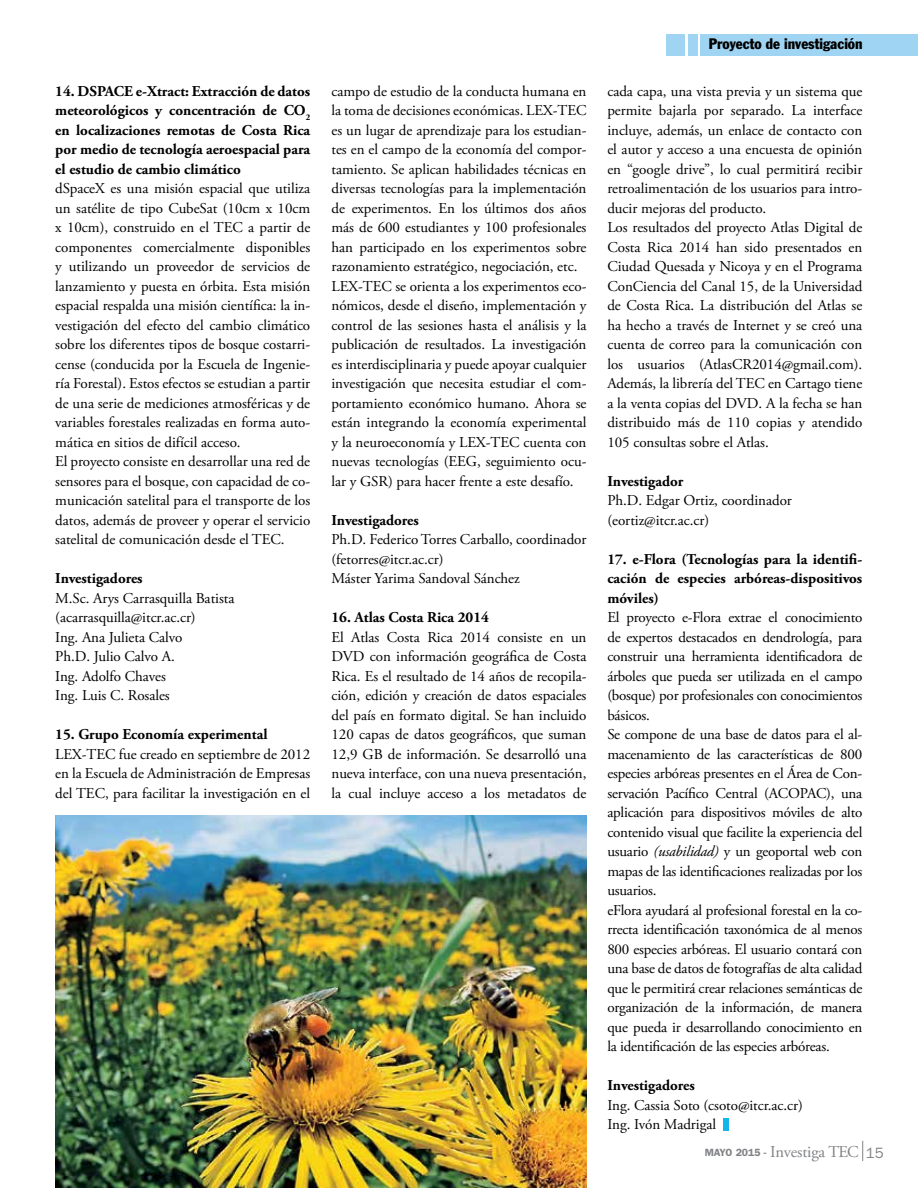
<style>
.page{position:relative;width:918px;height:1188px;background:#fff}
.page>*{position:absolute;margin:0;border:0;box-sizing:border-box;transform-origin:0 0}
.t1{font:16.5px "Adobe Garamond Pro";letter-spacing:-.01em;color:#808285}
.t2{font:15px/19.5px "Adobe Garamond Pro";letter-spacing:-.005em;color:#000}
.t3{font:700 15px/19.5px "Adobe Garamond Pro";color:#000;text-align:justify}
.t4{font:condensed 15px "Franklin Gothic";color:#000}
.s1{font-style:italic}
.s2{font-family:"Franklin Gothic";font-weight:600;font-size:10.5px}
.s3{font-family:"Franklin Gothic";font-size:15px}
</style>
<div class="page">
<svg style="left:862px;top:1141px;width:1px;height:20px"></svg>
<div style="left:701px;top:34px;width:217px;height:21px;background:#9fd5f3"></div>
<div style="left:688px;top:34px;width:10px;height:21px;background:#9fd5f3"></div>
<div style="left:666px;top:34px;width:19px;height:21px;background:#9fd5f3"></div>
<img style="left:55px;top:816px;width:531px;height:372px">
<hr style="left:723px;top:1118px;width:4px;height:13px;background:#13b6ea">
<svg style="left:728px;top:1118px;width:1px;height:13px"></svg>
<p class="t3" style="left:55px;top:82px;width:257px">14. DSPACE e-Xtract: Extracción de datos meteorológicos y concentración de CO<sub>2 </sub>en localizaciones remotas de Costa Rica por medio de tecnología aeroespacial para el estudio de cambio climático</p>
<p class="t2" style="left:55px;top:179px;width:257px">dSpaceX es una misión espacial que utiliza un satélite de tipo CubeSat (10cm x 10cm x 10cm), construido en el TEC a partir de componentes comercialmente disponibles y utilizando un proveedor de servicios de lanzamiento y puesta en órbita. Esta misión espacial respalda una misión científica: la in&shy;vestigación del efecto del cambio climático sobre los diferentes tipos de bosque costarri&shy;cense (conducida por la Escuela de Ingenie&shy;ría Forestal). Estos efectos se estudian a partir de una serie de mediciones atmosféricas y de variables forestales realizadas en forma auto&shy;mática en sitios de difícil acceso.<br>El proyecto consiste en desarrollar una red de sensores para el bosque, con capacidad de co&shy;municación satelital para el transporte de los datos, además de proveer y operar el servicio satelital de comunicación desde el TEC.</p>
<p class="t3" style="left:55px;top:569px;width:89px">Investigadores</p>
<p class="t2" style="left:55px;top:589px;width:181px">M.Sc. Arys Carrasquilla Batista (acarrasquilla@itcr.ac.cr)<br>Ing. Ana Julieta Calvo<br>Ph.D. Julio Calvo A.<br>Ing. Adolfo Chaves<br>Ing. Luis C. Rosales</p>
<p class="t3" style="left:55px;top:725px;width:214px">15. Grupo Economía experimental</p>
<p class="t2" style="left:55px;top:745px;width:256px;text-align:justify">LEX-TEC fue creado en septiembre de 2012 en la Escuela de Administración de Empresas del TEC, para facilitar la investigación en el</p>
<p class="t2" style="left:332px;top:82px;width:257px">campo de estudio de la conducta humana en la toma de decisiones económicas. LEX-TEC es un lugar de aprendizaje para los estudian&shy;tes en el campo de la economía del compor&shy;tamiento. Se aplican habilidades técnicas en diversas tecnologías para la implementación de experimentos. En los últimos dos años más de 600 estudiantes y 100 profesionales han participado en los experimentos sobre razonamiento estratégico, negociación, etc.<br>LEX-TEC se orienta a los experimentos eco&shy;nómicos, desde el diseño, implementación y control de las sesiones hasta el análisis y la publicación de resultados. La investigación es interdisciplinaria y puede apoyar cualquier investigación que necesita estudiar el com&shy;portamiento económico humano. Ahora se están integrando la economía experimental y la neuroeconomía y LEX-TEC cuenta con nuevas tecnologías (EEG, seguimiento ocu&shy;lar y GSR) para hacer frente a este desafío.</p>
<p class="t3" style="left:332px;top:511px;width:89px">Investigadores</p>
<p class="t2" style="left:332px;top:530px;width:256px">Ph.D. Federico Torres Carballo, coordinador (fetorres@itcr.ac.cr)<br>Máster Yarima Sandoval Sánchez</p>
<p class="t3" style="left:332px;top:608px;width:159px">16. Atlas Costa Rica 2014</p>
<p class="t2" style="left:332px;top:628px;width:256px;text-align:justify">El Atlas Costa Rica 2014 consiste en un DVD con información geográfica de Costa Rica. Es el resultado de 14 años de recopila&shy;ción, edición y creación de datos espaciales del país en formato digital. Se han incluido 120 capas de datos geográficos, que suman 12,9 GB de información. Se desarrolló una nueva interface, con una nueva presentación, la cual incluye acceso a los metadatos de</p>
<p class="t4" style="left:709px;top:35px;width:155px">Proyecto de investigación</p>
<p class="t2" style="left:607px;top:82px;width:257px">cada capa, una vista previa y un sistema que permite bajarla por separado. La interface incluye, además, un enlace de contacto con el autor y acceso a una encuesta de opinión en “google drive”, lo cual permitirá recibir retroalimentación de los usuarios para intro&shy;ducir mejoras del producto.<br>Los resultados del proyecto Atlas Digital de Costa Rica 2014 han sido presentados en Ciudad Quesada y Nicoya y en el Programa ConCiencia del Canal 15, de la Universidad de Costa Rica. La distribución del Atlas se ha hecho a través de Internet y se creó una cuenta de correo para la comunicación con los usuarios (AtlasCR2014@gmail.com).<br>Además, la librería del TEC en Cartago tiene a la venta copias del DVD. A la fecha se han distribuido más de 110 copias y atendido 105 consultas sobre el Atlas.</p>
<p class="t3" style="left:607px;top:472px;width:78px">Investigador</p>
<p class="t2" style="left:607px;top:491px;width:186px">Ph.D. Edgar Ortiz, coordinador (eortiz@itcr.ac.cr)</p>
<p class="t3" style="left:607px;top:550px;width:256px">17. e-Flora (Tecnologías para la identifi&shy;cación de especies arbóreas-dispositivos móviles)</p>
<p class="t2" style="left:607px;top:608px;width:257px">El proyecto e-Flora extrae el conocimiento de expertos destacados en dendrología, para construir una herramienta identificadora de árboles que pueda ser utilizada en el campo (bosque) por profesionales con conocimientos básicos.<br>Se compone de una base de datos para el al&shy;macenamiento de las características de 800 especies arbóreas presentes en el Área de Con&shy;servación Pacífico Central (ACOPAC), una aplicación para dispositivos móviles de alto contenido visual que facilite la experiencia del usuario <span class="s1">(usabilidad)</span> y un geoportal web con mapas de las identificaciones realizadas por los usuarios.<br>eFlora ayudará al profesional forestal en la co&shy;rrecta identificación taxonómica de al menos 800 especies arbóreas. El usuario contará con una base de datos de fotografías de alta calidad que le permitirá crear relaciones semánticas de organización de la información, de manera que pueda ir desarrollando conocimiento en la identificación de las especies arbóreas.</p>
<p class="t3" style="left:607px;top:1076px;width:89px">Investigadores</p>
<p class="t2" style="left:607px;top:1096px;width:197px">Ing. Cassia Soto (csoto@itcr.ac.cr)<br>Ing. Ivón Madrigal</p>
<p class="t1" style="left:705px;top:1142px;width:181px"><span class="s2">MAYO 2015 -</span> Investiga TEC <span class="s3">15</span></p>
</div>
